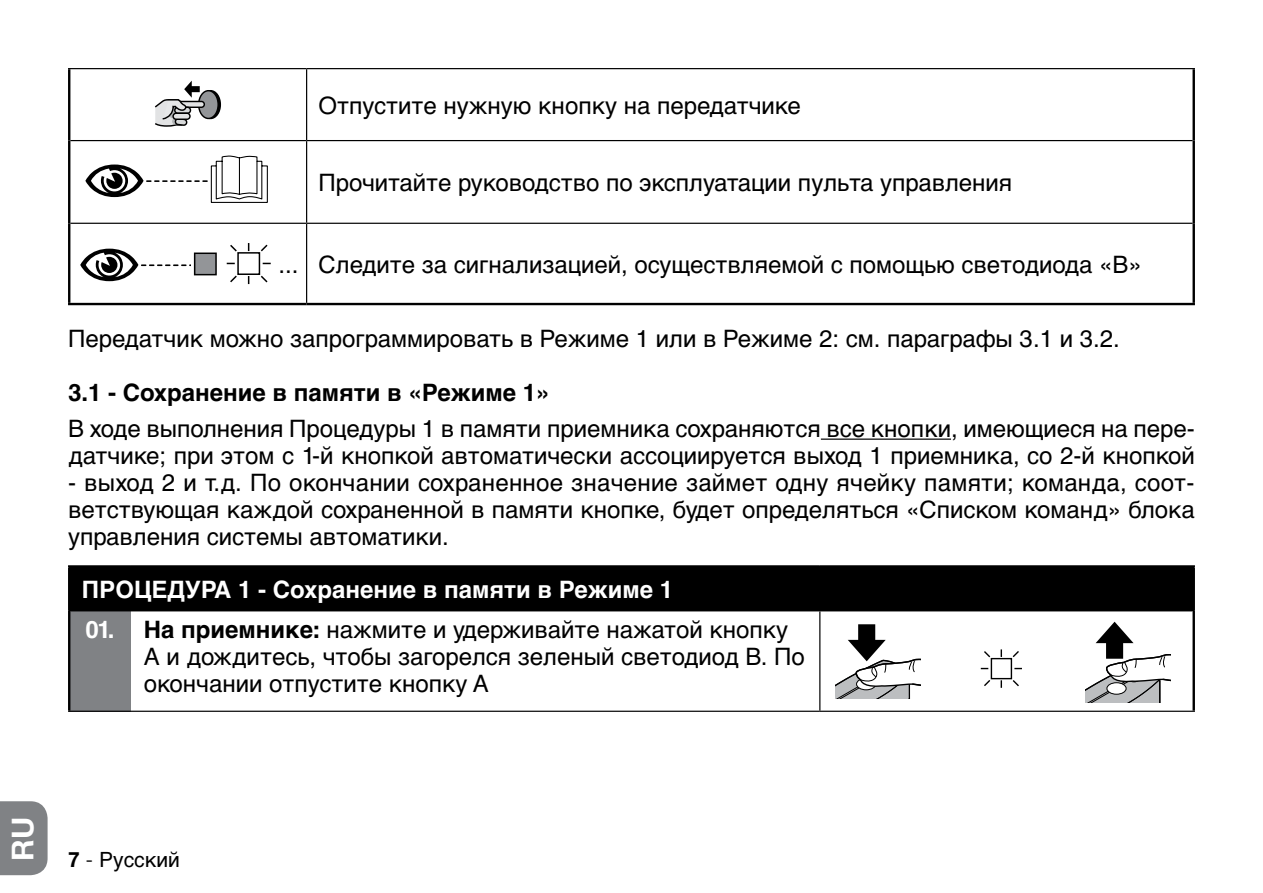
<style>
.page{position:relative;width:1263px;height:893px;background:#fff}
.page>*{position:absolute;margin:0;border:0;box-sizing:border-box;transform-origin:0 0}
.t1{font:700 30px "Helvetica Neue LT Com";color:#fff}
.t2{font:24px/27px "Helvetica Cyr Upright";color:#000}
.t3{font:700 24px "Helvetica Cyr";color:#fff}
.t4{font:700 24px "Helvetica Cyr";color:#000}
.t5{font:21px "Helvetica Cyr Upright";color:#000}
.s1{font-family:"Helvetica Cyr";font-weight:700;color:#fff}
.s2{font-family:"Helvetica Cyr";font-weight:700}
.s3{font-family:"Helvetica Neue LT Com";font-weight:700}
.s4{font-family:"Helvetica Neue LT Com";font-weight:300}
</style>
<div class="page">
<div style="left:0;top:801px;width:48px;height:74px;background:#808285"></div>
<hr style="left:821px;top:439px;width:130px;height:1px;background:#000">
<hr style="left:68px;top:223px;width:2px;height:80px;background:#000">
<hr style="left:1192px;top:223px;width:3px;height:80px;background:#000">
<hr style="left:68px;top:303px;width:239px;height:2px;background:#000">
<hr style="left:307px;top:303px;width:888px;height:2px;background:#000">
<hr style="left:306px;top:69px;width:1px;height:71px;background:#000">
<hr style="left:306px;top:141px;width:1px;height:82px;background:#000">
<hr style="left:306px;top:224px;width:1px;height:79px;background:#000">
<hr style="left:68px;top:69px;width:2px;height:72px;background:#000">
<hr style="left:1192px;top:69px;width:3px;height:72px;background:#000">
<hr style="left:68px;top:141px;width:2px;height:82px;background:#000">
<hr style="left:1192px;top:141px;width:3px;height:82px;background:#000">
<hr style="left:68px;top:68px;width:239px;height:1px;background:#000">
<hr style="left:307px;top:68px;width:888px;height:1px;background:#000">
<hr style="left:70px;top:140px;width:237px;height:1px;background:#000">
<hr style="left:307px;top:140px;width:885px;height:1px;background:#000">
<hr style="left:70px;top:223px;width:237px;height:1px;background:#000">
<hr style="left:307px;top:223px;width:885px;height:1px;background:#000">
<div style="left:201px;top:91px;width:19px;height:27px;background:#000;border-radius:50%"></div>
<div style="left:200px;top:90px;width:21px;height:29px;border:1px solid #000;border-radius:50%"></div>
<div style="left:199px;top:91px;width:19px;height:27px;background:#939598;border-radius:50%"></div>
<div style="left:198px;top:90px;width:21px;height:29px;border:1px solid #000;border-radius:50%"></div>
<svg style="left:155px;top:81px;width:51px;height:46px"></svg>
<div style="left:173px;top:113px;width:17px;height:6px;background:#e2e3e4;border-radius:3px"></div>
<div style="left:172px;top:113px;width:19px;height:7px;border:1px solid #000;border-radius:3px"></div>
<svg style="left:85px;top:155px;width:183px;height:48px"></svg>
<svg style="left:80px;top:249px;width:111px;height:32px"></svg>
<div style="left:195px;top:253px;width:21px;height:22px;background:#939598"></div>
<div style="left:194px;top:253px;width:23px;height:22px;border:2px solid #000"></div>
<div style="left:237px;top:252px;width:23px;height:23px;background:#fff;border:2px solid #000"></div>
<svg style="left:230px;top:244px;width:8px;height:9px"></svg>
<svg style="left:259px;top:244px;width:9px;height:9px"></svg>
<svg style="left:230px;top:274px;width:8px;height:9px"></svg>
<svg style="left:259px;top:274px;width:9px;height:9px"></svg>
<div style="left:69px;top:566px;width:1125px;height:45px;background:#000"></div>
<div style="left:69px;top:611px;width:62px;height:100px;background:#808285"></div>
<hr style="left:68px;top:565px;width:63px;height:3px;background:#000">
<hr style="left:68px;top:568px;width:2px;height:43px;background:#000">
<hr style="left:131px;top:565px;width:689px;height:3px;background:#000">
<hr style="left:820px;top:565px;width:375px;height:3px;background:#000">
<hr style="left:1192px;top:568px;width:3px;height:43px;background:#000">
<hr style="left:68px;top:611px;width:2px;height:100px;background:#000">
<hr style="left:1192px;top:611px;width:3px;height:100px;background:#000">
<hr style="left:819px;top:611px;width:1px;height:100px;background:#000">
<hr style="left:68px;top:711px;width:63px;height:1px;background:#000">
<hr style="left:131px;top:711px;width:689px;height:1px;background:#000">
<hr style="left:820px;top:711px;width:375px;height:1px;background:#000">
<svg style="left:835px;top:624px;width:85px;height:74px"></svg>
<div style="left:991px;top:658px;width:21px;height:21px;background:#fff;border:1px solid #000"></div>
<svg style="left:984px;top:651px;width:8px;height:8px"></svg>
<svg style="left:1011px;top:651px;width:8px;height:8px"></svg>
<svg style="left:984px;top:678px;width:8px;height:8px"></svg>
<svg style="left:1011px;top:678px;width:8px;height:9px"></svg>
<svg style="left:1085px;top:621px;width:85px;height:82px"></svg>
<p class="t2" style="left:319px;top:92px;width:483px">Отпустите нужную кнопку на передатчике</p>
<p class="t2" style="left:319px;top:170px;width:695px">Прочитайте руководство по эксплуатации пульта управления</p>
<p class="t2" style="left:278px;top:251px;width:865px">... Следите за сигнализацией, осуществляемой с помощью светодиода «B»</p>
<p class="t2" style="left:68px;top:325px;width:1053px">Передатчик можно запрограммировать в Режиме 1 или в Режиме 2: см. параграфы 3.1 и 3.2.</p>
<p class="t4" style="left:68px;top:379px;width:483px">3.1 - Сохранение в памяти в «Режиме 1»</p>
<p class="t2" style="left:68px;top:415px;width:1128px">В ходе выполнения Процедуры 1 в памяти приемника сохраняются все кнопки, имеющиеся на пере&shy;датчике; при этом с 1-й кнопкой автоматически ассоциируется выход 1 приемника, со 2-й кнопкой</p>
<p class="t2" style="left:68px;top:469px;width:1128px;text-align:justify">- выход 2 и т.д. По окончании сохраненное значение займет одну ячейку памяти; команда, соот&shy;ветствующая каждой сохраненной в памяти кнопке, будет определяться «Списком команд» блока управления системы автоматики.</p>
<p class="t3" style="left:82px;top:576px;width:592px">ПРОЦЕДУРА 1 - Сохранение в памяти в Режиме 1</p>
<p class="t2" style="left:144px;top:616px;width:663px;text-indent:-58px"><span class="s1">01.</span> <span class="s2">На приемнике:</span> нажмите и удерживайте нажатой кнопку<br>A и дождитесь, чтобы загорелся зеленый светодиод B. По окончании отпустите кнопку A</p>
<p class="t1" style="left:4px;top:861px;width:45px;rotate:-90deg">RU</p>
<p class="t5" style="left:68px;top:848px;width:113px"><span class="s3">7</span> <span class="s4">-</span> Pусский</p>
</div>
